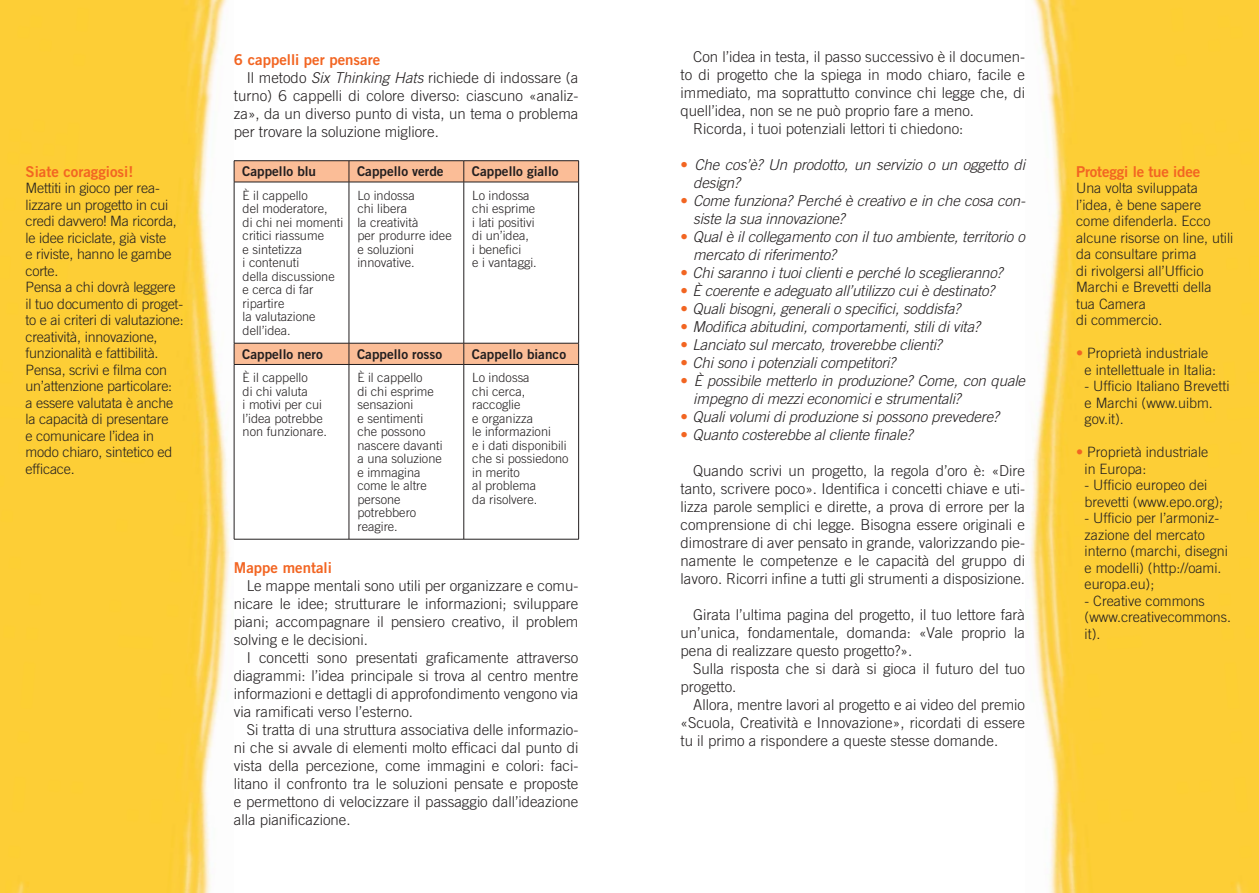
<style>
.page{position:relative;width:1259px;height:893px;background:#fff}
.page>*{position:absolute;margin:0;border:0;box-sizing:border-box;transform-origin:0 0}
.t1{font:300 15px/18px "Trade Gothic LT Std";color:#231f20;text-align:justify}
.t2{font:italic 300 15px/18px "Trade Gothic LT Std";letter-spacing:-.01em;color:#231f20}
.t3{font:15px "Trade Gothic LT Std Bd 2";color:#f26522}
.t4{font:300 14.25px/16.5px "Trade Gothic LT Std";color:#231f20}
.t5{font:13.5px "Trade Gothic LT Std Bd 2";color:#231f20}
.t6{font:300 12.75px/13.5px "Trade Gothic LT Std";color:#231f20}
.s1{font-style:italic}
.s2{font-family:"Trade Gothic LT Std Bd 2";font-weight:400;font-style:normal;color:#f26522}
.s3{color:#f26522}
</style>
<div class="page">
<img style="left:0;top:0;width:234px;height:893px">
<img style="left:1030px;top:0;width:229px;height:893px">
<svg style="left:235px;top:161px;width:343px;height:203px"></svg>
<hr style="left:234px;top:160px;width:115px;height:1px;background:#231f20">
<svg style="left:234px;top:161px;width:1px;height:21px"></svg>
<hr style="left:349px;top:160px;width:115px;height:1px;background:#231f20">
<svg style="left:349px;top:161px;width:1px;height:21px"></svg>
<hr style="left:464px;top:160px;width:115px;height:1px;background:#231f20">
<svg style="left:463px;top:161px;width:1px;height:21px"></svg>
<svg style="left:578px;top:161px;width:1px;height:21px"></svg>
<hr style="left:234px;top:182px;width:115px;height:1px;background:#231f20">
<hr style="left:234px;top:182px;width:1px;height:161px;background:#231f20">
<hr style="left:349px;top:182px;width:115px;height:1px;background:#231f20">
<hr style="left:349px;top:182px;width:1px;height:161px;background:#231f20">
<hr style="left:464px;top:182px;width:115px;height:1px;background:#231f20">
<hr style="left:463px;top:182px;width:1px;height:161px;background:#231f20">
<hr style="left:578px;top:182px;width:1px;height:161px;background:#231f20">
<hr style="left:234px;top:343px;width:115px;height:1px;background:#231f20">
<svg style="left:234px;top:343px;width:1px;height:21px"></svg>
<hr style="left:349px;top:343px;width:115px;height:1px;background:#231f20">
<svg style="left:349px;top:343px;width:1px;height:21px"></svg>
<hr style="left:464px;top:343px;width:115px;height:1px;background:#231f20">
<svg style="left:463px;top:343px;width:1px;height:21px"></svg>
<svg style="left:578px;top:343px;width:1px;height:21px"></svg>
<hr style="left:234px;top:364px;width:115px;height:1px;background:#231f20">
<hr style="left:234px;top:365px;width:1px;height:174px;background:#231f20">
<hr style="left:349px;top:364px;width:115px;height:1px;background:#231f20">
<hr style="left:349px;top:365px;width:1px;height:174px;background:#231f20">
<hr style="left:464px;top:364px;width:115px;height:1px;background:#231f20">
<hr style="left:463px;top:365px;width:1px;height:174px;background:#231f20">
<hr style="left:578px;top:365px;width:1px;height:174px;background:#231f20">
<hr style="left:234px;top:539px;width:345px;height:1px;background:#231f20">
<p class="t3" style="left:26px;top:166px;width:109px">Siate coraggiosi!</p>
<p class="t4" style="left:26px;top:182px;width:160px">Mettiti in gioco per rea&shy;lizzare un progetto in cui credi davvero! Ma ricorda, le idee riciclate, già viste<br>e riviste, hanno le gambe corte.<br>Pensa a chi dovrà leggere il tuo documento di proget&shy;to e ai criteri di valutazione: creatività, innovazione, funzionalità e fattibilità.<br>Pensa, scrivi e filma con un’attenzione particolare:<br>a essere valutata è anche la capacità di presentare<br>e comunicare l’idea in modo chiaro, sintetico ed efficace.</p>
<p class="t3" style="left:234px;top:54px;width:148px">6 cappelli per pensare</p>
<p class="t1" style="left:234px;top:70px;width:346px;text-indent:13px">Il metodo <span class="s1">Six Thinking Hats</span> richiede di indossare (a turno) 6 cappelli di colore diverso: ciascuno «analiz&shy;za», da un diverso punto di vista, un tema o problema per trovare la soluzione migliore.</p>
<p class="t5" style="left:242px;top:167px;width:75px">Cappello blu</p>
<p class="t5" style="left:357px;top:167px;width:88px">Cappello verde</p>
<p class="t5" style="left:472px;top:167px;width:88px">Cappello giallo</p>
<p class="t6" style="left:243px;top:190px;width:102px">È il cappello<br>del moderatore,<br>di chi nei momenti critici riassume<br>e sintetizza<br>i contenuti<br>della discussione e cerca di far ripartire<br>la valutazione dell’idea.</p>
<p class="t6" style="left:357px;top:190px;width:96px">Lo indossa<br>chi libera<br>la creatività<br>per produrre idee e soluzioni innovative.</p>
<p class="t6" style="left:472px;top:190px;width:66px">Lo indossa chi esprime i lati positivi di un’idea,<br>i benefici<br>e i vantaggi.</p>
<p class="t5" style="left:242px;top:349px;width:82px">Cappello nero</p>
<p class="t5" style="left:357px;top:349px;width:87px">Cappello rosso</p>
<p class="t5" style="left:472px;top:349px;width:96px">Cappello bianco</p>
<p class="t6" style="left:243px;top:372px;width:86px">È il cappello<br>di chi valuta<br>i motivi per cui l’idea potrebbe non funzionare.</p>
<p class="t6" style="left:357px;top:372px;width:87px">È il cappello<br>di chi esprime sensazioni<br>e sentimenti che possono nascere davanti a una soluzione e immagina come le altre persone potrebbero reagire.</p>
<p class="t6" style="left:472px;top:372px;width:98px">Lo indossa<br>chi cerca, raccoglie<br>e organizza<br>le informazioni<br>e i dati disponibili che si possiedono in merito<br>al problema<br>da risolvere.</p>
<p class="t3" style="left:234px;top:562px;width:99px">Mappe mentali</p>
<p class="t1" style="left:234px;top:578px;width:346px;text-indent:13px">Le mappe mentali sono utili per organizzare e comu&shy;nicare le idee; strutturare le informazioni; sviluppare piani; accompagnare il pensiero creativo, il problem solving e le decisioni.</p>
<p class="t1" style="left:234px;top:650px;width:346px;text-indent:13px">I concetti sono presentati graficamente attraverso diagrammi: l’idea principale si trova al centro mentre informazioni e dettagli di approfondimento vengono via via ramificati verso l’esterno.</p>
<p class="t1" style="left:234px;top:722px;width:346px;text-indent:13px">Si tratta di una struttura associativa delle informazio&shy;ni che si avvale di elementi molto efficaci dal punto di vista della percezione, come immagini e colori: faci&shy;litano il confronto tra le soluzioni pensate e proposte e permettono di velocizzare il passaggio dall’ideazione alla pianificazione.</p>
<p class="t1" style="left:693px;top:49px;width:333px">Con l’idea in testa, il passo successivo è il documen-</p>
<p class="t1" style="left:680px;top:67px;width:346px">to di progetto che la spiega in modo chiaro, facile e</p>
<p class="t1" style="left:680px;top:85px;width:346px">immediato, ma soprattutto convince chi legge che, di</p>
<p class="t1" style="left:680px;top:103px;width:295px">quell’idea, non se ne può proprio fare a meno.</p>
<p class="t1" style="left:693px;top:121px;width:272px">Ricorda, i tuoi potenziali lettori ti chiedono:</p>
<p class="t2" style="left:693px;top:157px;width:333px;text-indent:-13px"><span class="s2">•</span> Che cos’è? Un prodotto, un servizio o un oggetto di design?</p>
<p class="t2" style="left:693px;top:193px;width:333px;text-indent:-13px"><span class="s2">•</span> Come funziona? Perché è creativo e in che cosa con&shy;siste la sua innovazione?</p>
<p class="t2" style="left:693px;top:229px;width:333px;text-indent:-13px"><span class="s2">•</span> Qual è il collegamento con il tuo ambiente, territorio o mercato di riferimento?</p>
<p class="t2" style="left:680px;top:265px;width:323px"><span class="s2">•</span> Chi saranno i tuoi clienti e perché lo sceglieranno?</p>
<p class="t2" style="left:680px;top:283px;width:315px"><span class="s2">•</span> È coerente e adeguato all’utilizzo cui è destinato?</p>
<p class="t2" style="left:680px;top:301px;width:281px"><span class="s2">•</span> Quali bisogni, generali o specifici, soddisfa?</p>
<p class="t2" style="left:680px;top:319px;width:301px"><span class="s2">•</span> Modifica abitudini, comportamenti, stili di vita?</p>
<p class="t2" style="left:680px;top:337px;width:263px"><span class="s2">•</span> Lanciato sul mercato, troverebbe clienti?</p>
<p class="t2" style="left:680px;top:355px;width:216px"><span class="s2">•</span> Chi sono i potenziali competitori?</p>
<p class="t2" style="left:693px;top:373px;width:333px;text-indent:-13px"><span class="s2">•</span> È possibile metterlo in produzione? Come, con quale impegno di mezzi economici e strumentali?</p>
<p class="t2" style="left:680px;top:409px;width:320px"><span class="s2">•</span> Quali volumi di produzione si possono prevedere?</p>
<p class="t2" style="left:680px;top:427px;width:234px"><span class="s2">•</span> Quanto costerebbe al cliente finale?</p>
<p class="t1" style="left:680px;top:463px;width:346px;text-indent:13px">Quando scrivi un progetto, la regola d’oro è: «Dire tanto, scrivere poco». Identifica i concetti chiave e uti&shy;lizza parole semplici e dirette, a prova di errore per la comprensione di chi legge. Bisogna essere originali e dimostrare di aver pensato in grande, valorizzando pie&shy;namente le competenze e le capacità del gruppo di lavoro. Ricorri infine a tutti gli strumenti a disposizione.</p>
<p class="t1" style="left:680px;top:607px;width:346px;text-indent:13px">Girata l’ultima pagina del progetto, il tuo lettore farà un’unica, fondamentale, domanda: «Vale proprio la pena di realizzare questo progetto?».</p>
<p class="t1" style="left:680px;top:661px;width:346px;text-indent:13px">Sulla risposta che si darà si gioca il futuro del tuo progetto.</p>
<p class="t1" style="left:680px;top:697px;width:346px;text-indent:13px">Allora, mentre lavori al progetto e ai video del premio «Scuola, Creatività e Innovazione», ricordati di essere tu il primo a rispondere a queste stesse domande.</p>
<p class="t3" style="left:1076px;top:166px;width:126px">Proteggi le tue idee</p>
<p class="t4" style="left:1076px;top:182px;width:159px">Una volta sviluppata l’idea, è bene sapere come difenderla. Ecco alcune risorse on line, utili da consultare prima<br>di rivolgersi all’Ufficio<br>Marchi e Brevetti della tua Camera<br>di commercio.</p>
<p class="t4" style="left:1076px;top:347px;width:141px;text-align:center"><span class="s3">•</span> Proprietà industriale e intellettuale in Italia:</p>
<p class="t4" style="left:1084px;top:380px;width:146px">- Ufficio Italiano Brevetti e Marchi (www.uibm. gov.it).</p>
<p class="t4" style="left:1084px;top:446px;width:125px;text-indent:-9px"><span class="s3">•</span> Proprietà industriale in Europa:</p>
<p class="t4" style="left:1084px;top:479px;width:140px">- Ufficio europeo dei brevetti (www.epo.org);</p>
<p class="t4" style="left:1084px;top:512px;width:145px">- Ufficio per l’armoniz&shy;zazione del mercato interno (marchi, disegni e modelli) (http://oami. europa.eu);</p>
<p class="t4" style="left:1084px;top:594px;width:148px">- Creative commons (www.creativecommons. it).</p>
</div>
